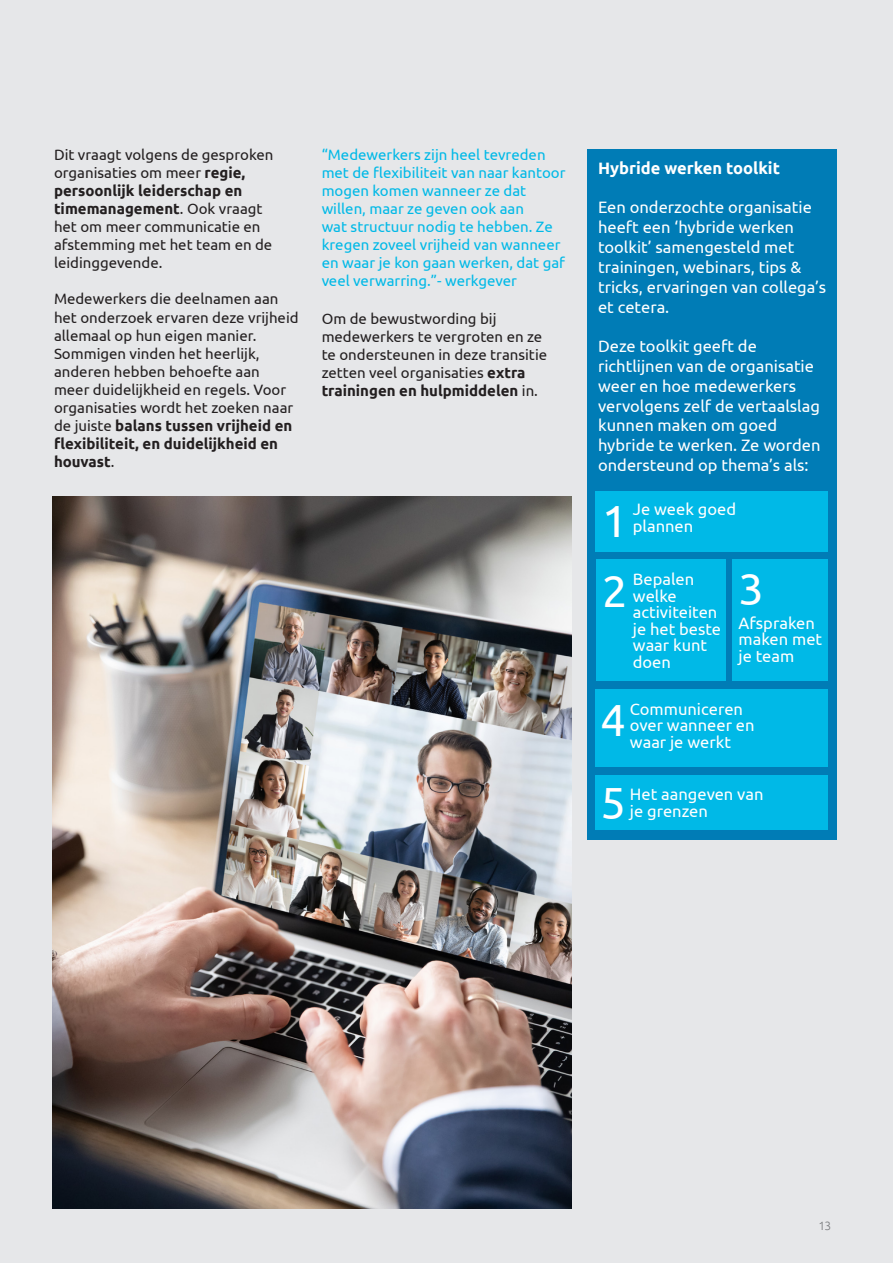
<style>
.page{position:relative;width:893px;height:1263px;background:#e6e7e9}
.page>*{position:absolute;margin:0;border:0;box-sizing:border-box;transform-origin:0 0}
.t1{font:45px "Ubuntu";color:#fff}
.t2{font:16.5px/19.8px "Ubuntu";color:#fff}
.t3{font:700 16.5px "Ubuntu";color:#fff}
.t4{font:15px/18px "Ubuntu";color:#231f20}
.t5{font:15px/18px "Ubuntu";color:#00b9e7}
.footer-leftNumber{font:300 12px "Ubuntu";color:#76787b}
.s1{font-weight:700}
</style>
<div class="page">
<div style="left:588px;top:149px;width:249px;height:690px;background:#007cb6"></div>
<img style="left:52px;top:496px;width:519px;height:713px">
<div style="left:596px;top:491px;width:232px;height:60px;background:#00b9e7"></div>
<div style="left:596px;top:559px;width:129px;height:122px;background:#00b9e7"></div>
<div style="left:596px;top:775px;width:232px;height:54px;background:#00b9e7"></div>
<div style="left:732px;top:559px;width:96px;height:122px;background:#00b9e7"></div>
<div style="left:596px;top:689px;width:232px;height:78px;background:#00b9e7"></div>
<p class="t4" style="left:54px;top:146px;width:221px">Dit vraagt volgens de gesproken organisaties om meer <span class="s1">regie, persoonlijk leiderschap en timemanagement</span>. Ook vraagt het om meer communicatie en afstemming met het team en de leidinggevende.</p>
<p class="t4" style="left:54px;top:290px;width:246px">Medewerkers die deelnamen aan het onderzoek ervaren deze vrijheid allemaal op hun eigen manier.<br>Sommigen vinden het heerlijk, anderen hebben behoefte aan meer duidelijkheid en regels. Voor organisaties wordt het zoeken naar de juiste <span class="s1">balans tussen vrijheid en flexibiliteit, en duidelijkheid en houvast</span>.</p>
<p class="t5" style="left:322px;top:146px;width:245px">“Medewerkers zijn heel tevreden met de flexibiliteit van naar kantoor mogen komen wanneer ze dat willen, maar ze geven ook aan<br>wat structuur nodig te hebben. Ze kregen zoveel vrijheid van wanneer en waar je kon gaan werken, dat gaf veel verwarring.”- werkgever</p>
<p class="t4" style="left:322px;top:309px;width:227px">Om de bewustwording bij medewerkers te vergroten en ze te ondersteunen in deze transitie zetten veel organisaties <span class="s1">extra trainingen en hulpmiddelen</span> in.</p>
<p class="t3" style="left:598px;top:158px;width:183px">Hybride werken toolkit</p>
<p class="t2" style="left:598px;top:197px;width:230px">Een onderzochte organisatie heeft een ‘hybride werken toolkit’ samengesteld met trainingen, webinars, tips &amp; tricks, ervaringen van collega’s et cetera.</p>
<p class="t2" style="left:598px;top:336px;width:224px">Deze toolkit geeft de richtlijnen van de organisatie weer en hoe medewerkers vervolgens zelf de vertaalslag kunnen maken om goed hybride te werken. Ze worden ondersteund op thema’s als:</p>
<p class="t2" style="left:633px;top:500px;width:105px;line-height:16.5px">Je week goed plannen</p>
<p class="t2" style="left:633px;top:571px;width:90px;line-height:16.5px">Bepalen welke activiteiten je het beste waar kunt doen</p>
<p class="t1" style="left:602px;top:494px;width:27px">1</p>
<p class="t1" style="left:602px;top:564px;width:27px">2</p>
<p class="t1" style="left:739px;top:562px;width:27px">3</p>
<p class="t2" style="left:739px;top:614px;width:85px;line-height:16.5px">Afspraken maken met je team</p>
<p class="t2" style="left:630px;top:700px;width:126px;line-height:16.5px">Communiceren over wanneer en waar je werkt</p>
<p class="t2" style="left:630px;top:785px;width:135px;line-height:16.5px">Het aangeven van je grenzen</p>
<p class="t1" style="left:601px;top:692px;width:27px">4</p>
<p class="t1" style="left:601px;top:776px;width:27px">5</p>
<p class="footer-leftNumber" style="left:819px;top:1219px;width:14px">13</p>
</div>
